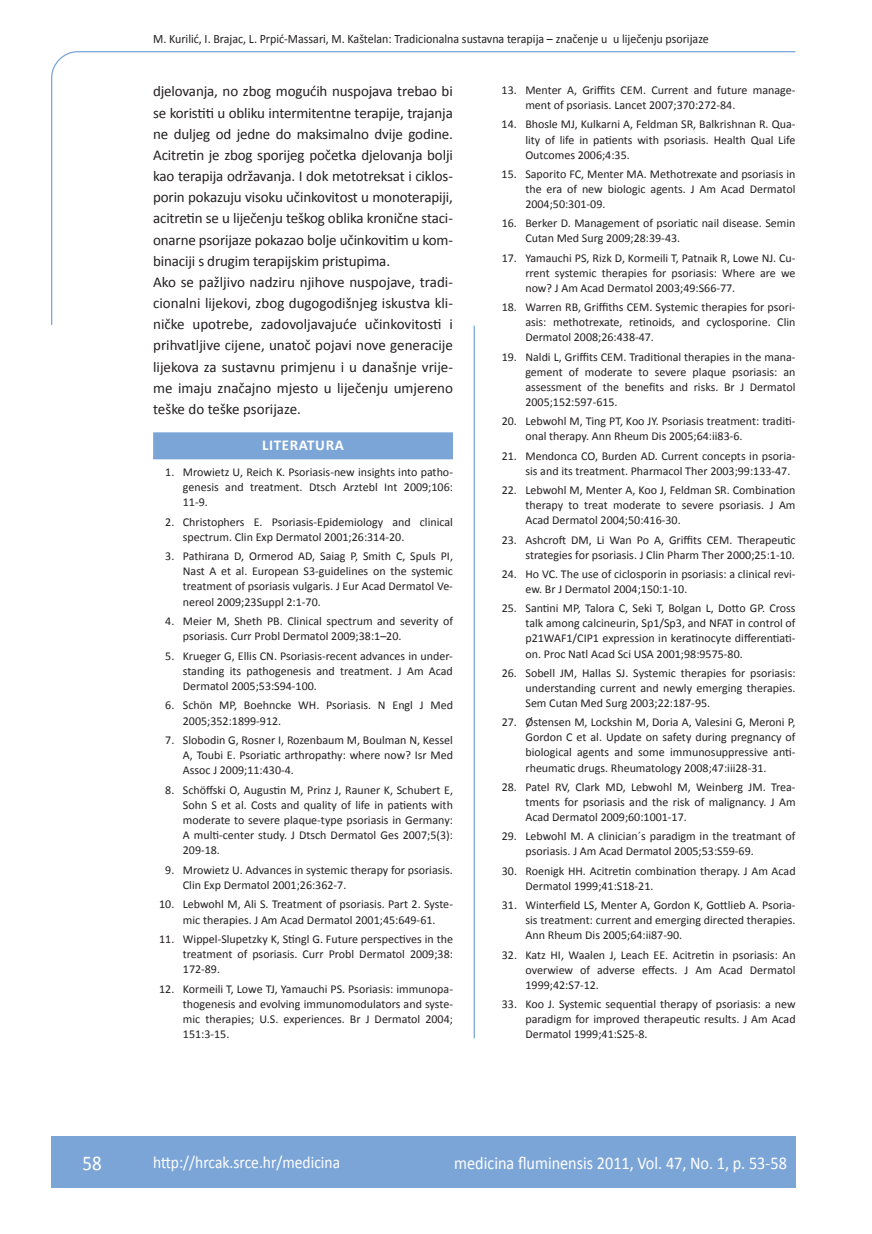
<style>
.page{position:relative;width:872px;height:1234px;background:#fff}
.page>*{position:absolute;margin:0;border:0;box-sizing:border-box;transform-origin:0 0}
.t1{font:21px "Calibri";color:#fff;scale:.9 1}
.t2{font:18px "Calibri";color:#fff;scale:.9 1}
.t3{font:17.25px "Calibri";color:#fff;scale:.9 1}
.t4{font:15px/21.1px "Calibri";letter-spacing:-.01em;color:#231f20}
.t5{font:700 15px "Calibri";letter-spacing:.04em;color:#fff}
.t6{font:12.75px "Calibri";color:#231f20;scale:.94 1}
.t7{font:12px/15px "Calibri";color:#231f20;text-align:justify}
</style>
<div class="page">
<svg style="left:51px;top:51px;width:745px;height:274px"></svg>
<hr style="left:473px;top:325px;width:2px;height:712px;background:#7ca5d7">
<div style="left:51px;top:1135px;width:744px;height:51px;background:#7ca5d7"></div>
<div style="left:153px;top:432px;width:300px;height:27px;background:#7ca5d7"></div>
<p class="t6" style="left:153px;top:30px;width:592px">M. Kurilić, I. Brajac, L. Prpić-Massari, M. Kaštelan: Tradicionalna sustavna terapija – značenje u u liječenju psorijaze</p>
<p class="t4" style="left:153px;top:80px;width:301px">djelovanja, no zbog mogućih nuspojava trebao bi se koristiti u obliku intermitentne terapije, trajanja ne duljeg od jedne do maksimalno dvije godine.<br>Acitretin je zbog sporijeg početka djelovanja bolji kao terapija održavanja. I dok metotreksat i ciklos&shy;porin pokazuju visoku učinkovitost u monoterapiji, acitretin se u liječenju teškog oblika kronične staci&shy;onarne psorijaze pokazao bolje učinkovitim u kom&shy;binaciji s drugim terapijskim pristupima.<br>Ako se pažljivo nadziru njihove nuspojave, tradi&shy;cionalni lijekovi, zbog dugogodišnjeg iskustva kli&shy;ničke upotrebe, zadovoljavajuće učinkovitosti i prihvatljive cijene, unatoč pojavi nove generacije lijekova za sustavnu primjenu i u današnje vrije&shy;me imaju značajno mjesto u liječenju umjereno teške do teške psorijaze.</p>
<p class="t5" style="left:262px;top:435px;width:83px">LITERATURA</p>
<p class="t7" style="left:183px;top:463px;width:272px;text-indent:-18px">1. Mrowietz U, Reich K. Psoriasis-new insights into patho&shy;genesis and treatment. Dtsch Arztebl Int 2009;106:<br>11-9.</p>
<p class="t7" style="left:183px;top:513px;width:271px;text-indent:-18px">2. Christophers E. Psoriasis-Epidemiology and clinical spectrum. Clin Exp Dermatol 2001;26:314-20.</p>
<p class="t7" style="left:183px;top:548px;width:272px;text-indent:-18px">3. Pathirana D, Ormerod AD, Saiag P, Smith C, Spuls PI, Nast A et al. European S3-guidelines on the systemic treatment of psoriasis vulgaris. J Eur Acad Dermatol Ve&shy;nereol 2009;23Suppl 2:1-70.</p>
<p class="t7" style="left:183px;top:612px;width:272px;text-indent:-18px">4. Meier M, Sheth PB. Clinical spectrum and severity of psoriasis. Curr Probl Dermatol 2009;38:1–20.</p>
<p class="t7" style="left:183px;top:647px;width:271px;text-indent:-18px">5. Krueger G, Ellis CN. Psoriasis-recent advances in under&shy;standing its pathogenesis and treatment. J Am Acad Dermatol 2005;53:S94-100.</p>
<p class="t7" style="left:183px;top:697px;width:272px;text-indent:-18px">6. Schön MP, Boehncke WH. Psoriasis. N Engl J Med<br>2005;352:1899-912.</p>
<p class="t7" style="left:183px;top:731px;width:271px;text-indent:-18px">7. Slobodin G, Rosner I, Rozenbaum M, Boulman N, Kessel A, Toubi E. Psoriatic arthropathy: where now? Isr Med Assoc J 2009;11:430-4.</p>
<p class="t7" style="left:183px;top:781px;width:272px;text-indent:-18px">8. Schöffski O, Augustin M, Prinz J, Rauner K, Schubert E, Sohn S et al. Costs and quality of life in patients with moderate to severe plaque-type psoriasis in Germany:<br>A multi-center study. J Dtsch Dermatol Ges 2007;5(3):<br>209-18.</p>
<p class="t7" style="left:183px;top:861px;width:271px;text-indent:-18px">9. Mrowietz U. Advances in systemic therapy for psoriasis.<br>Clin Exp Dermatol 2001;26:362-7.</p>
<p class="t7" style="left:159px;top:896px;width:295px;text-align:center">10. Lebwohl M, Ali S. Treatment of psoriasis. Part 2. Syste&shy;mic therapies. J Am Acad Dermatol 2001;45:649-61.</p>
<p class="t7" style="left:183px;top:930px;width:271px;text-indent:-24px">11. Wippel-Slupetzky K, Stingl G. Future perspectives in the treatment of psoriasis. Curr Probl Dermatol 2009;38:<br>172-89.</p>
<p class="t7" style="left:183px;top:980px;width:272px;text-indent:-24px">12. Kormeili T, Lowe TJ, Yamauchi PS. Psoriasis: immunopa&shy;thogenesis and evolving immunomodulators and syste&shy;mic therapies; U.S. experiences. Br J Dermatol 2004; 151:3-15.</p>
<p class="t7" style="left:525px;top:82px;width:271px;text-indent:-24px">13. Menter A, Griffits CEM. Current and future manage&shy;ment of psoriasis. Lancet 2007;370:272-84.</p>
<p class="t7" style="left:525px;top:116px;width:272px;text-indent:-24px">14. Bhosle MJ, Kulkarni A, Feldman SR, Balkrishnan R. Qua&shy;lity of life in patients with psoriasis. Health Qual Life Outcomes 2006;4:35.</p>
<p class="t7" style="left:525px;top:166px;width:272px;text-indent:-24px">15. Saporito FC, Menter MA. Methotrexate and psoriasis in the era of new biologic agents. J Am Acad Dermatol 2004;50:301-09.</p>
<p class="t7" style="left:525px;top:215px;width:271px;text-indent:-24px">16. Berker D. Management of psoriatic nail disease. Semin<br>Cutan Med Surg 2009;28:39-43.</p>
<p class="t7" style="left:525px;top:250px;width:271px;text-indent:-24px">17. Yamauchi PS, Rizk D, Kormeili T, Patnaik R, Lowe NJ. Cu&shy;rrent systemic therapies for psoriasis: Where are we now? J Am Acad Dermatol 2003;49:S66-77.</p>
<p class="t7" style="left:525px;top:299px;width:271px;text-indent:-24px">18. Warren RB, Griffiths CEM. Systemic therapies for psori&shy;asis: methotrexate, retinoids, and cyclosporine. Clin Dermatol 2008;26:438-47.</p>
<p class="t7" style="left:525px;top:348px;width:271px;text-indent:-24px">19. Naldi L, Griffits CEM. Traditional therapies in the mana&shy;gement of moderate to severe plaque psoriasis: an assessment of the benefits and risks. Br J Dermatol 2005;152:597-615.</p>
<p class="t7" style="left:525px;top:413px;width:271px;text-indent:-24px">20. Lebwohl M, Ting PT, Koo JY. Psoriasis treatment: traditi&shy;onal therapy. Ann Rheum Dis 2005;64:ii83-6.</p>
<p class="t7" style="left:525px;top:447px;width:271px;text-indent:-24px">21. Mendonca CO, Burden AD. Current concepts in psoria&shy;sis and its treatment. Pharmacol Ther 2003;99:133-47.</p>
<p class="t7" style="left:525px;top:482px;width:271px;text-indent:-24px">22. Lebwohl M, Menter A, Koo J, Feldman SR. Combination therapy to treat moderate to severe psoriasis. J Am Acad Dermatol 2004;50:416-30.</p>
<p class="t7" style="left:502px;top:531px;width:295px;text-align:right">23. Ashcroft DM, Li Wan Po A, Griffits CEM. Therapeutic strategies for psoriasis. J Clin Pharm Ther 2000;25:1-10.</p>
<p class="t7" style="left:525px;top:565px;width:271px;text-indent:-24px">24. Ho VC. The use of ciclosporin in psoriasis: a clinical revi&shy;ew. Br J Dermatol 2004;150:1-10.</p>
<p class="t7" style="left:525px;top:600px;width:272px;text-indent:-24px">25. Santini MP, Talora C, Seki T, Bolgan L, Dotto GP. Cross talk among calcineurin, Sp1/Sp3, and NFAT in control of p21WAF1/CIP1 expression in keratinocyte differentiati&shy;on. Proc Natl Acad Sci USA 2001;98:9575-80.</p>
<p class="t7" style="left:525px;top:664px;width:271px;text-indent:-24px">26. Sobell JM, Hallas SJ. Systemic therapies for psoriasis: understanding current and newly emerging therapies.<br>Sem Cutan Med Surg 2003;22:187-95.</p>
<p class="t7" style="left:525px;top:714px;width:271px;text-indent:-24px">27. Østensen M, Lockshin M, Doria A, Valesini G, Meroni P, Gordon C et al. Update on safety during pregnancy of biological agents and some immunosuppressive anti&shy;rheumatic drugs. Rheumatology 2008;47:iii28-31.</p>
<p class="t7" style="left:525px;top:778px;width:271px;text-indent:-24px">28. Patel RV, Clark MD, Lebwohl M, Weinberg JM. Trea&shy;tments for psoriasis and the risk of malignancy. J Am Acad Dermatol 2009;60:1001-17.</p>
<p class="t7" style="left:525px;top:828px;width:271px;text-indent:-24px">29. Lebwohl M. A clinician´s paradigm in the treatmant of psoriasis. J Am Acad Dermatol 2005;53:S59-69.</p>
<p class="t7" style="left:525px;top:862px;width:271px;text-indent:-24px">30. Roenigk HH. Acitretin combination therapy. J Am Acad<br>Dermatol 1999;41:S18-21.</p>
<p class="t7" style="left:525px;top:896px;width:271px;text-indent:-24px">31. Winterfield LS, Menter A, Gordon K, Gottlieb A. Psoria&shy;sis treatment: current and emerging directed therapies.<br>Ann Rheum Dis 2005;64:ii87-90.</p>
<p class="t7" style="left:525px;top:946px;width:271px;text-indent:-24px">32. Katz HI, Waalen J, Leach EE. Acitretin in psoriasis: An overwiew of adverse effects. J Am Acad Dermatol 1999;42:S7-12.</p>
<p class="t7" style="left:525px;top:995px;width:271px;text-indent:-24px">33. Koo J. Systemic sequential therapy of psoriasis: a new paradigm for improved therapeutic results. J Am Acad Dermatol 1999;41:S25-8.</p>
<h1 class="t1" style="left:82px;top:1149px;width:23px">58</h1>
<h3 class="t3" style="left:153px;top:1150px;width:209px">http://hrcak.srce.hr/medicina</h3>
<h2 class="t2" style="left:454px;top:1151px;width:371px">medicina fluminensis 2011, Vol. 47, No. 1, p. 53-58</h2>
</div>
